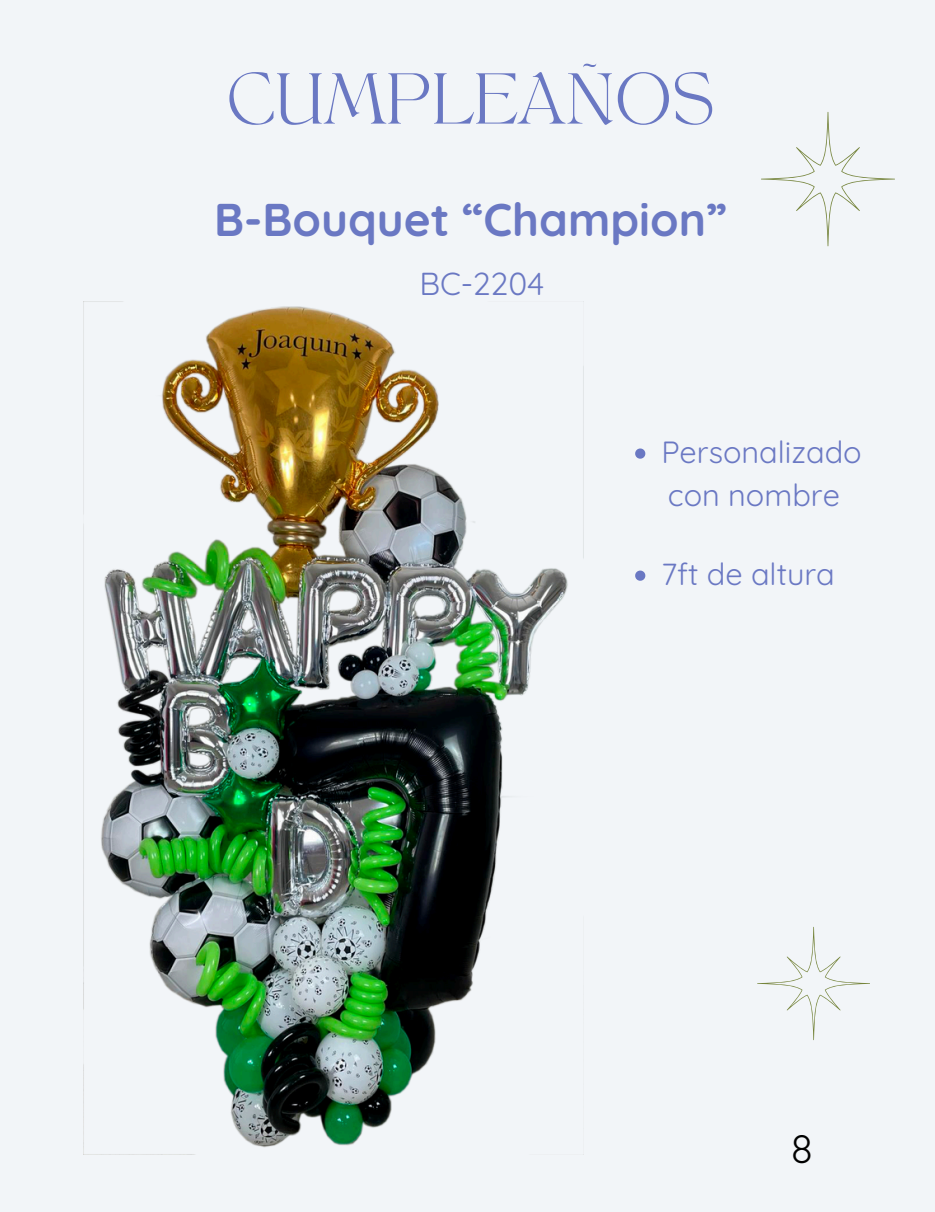
<style>
.page{position:relative;width:935px;height:1212px;background:#f2f5f8}
.page>*{position:absolute;margin:0;border:0;box-sizing:border-box;transform-origin:0 0}
.t1{font:50.25px "TANAEGEAN";color:#6a78c3}
.t2{font:700 45.9px "Quicksand";color:#6a78c3}
.t3{font:40.05px "Quicksand";color:#000}
.t4{font:31.8px "Quicksand";color:#6a78c3}
.t5{font:30.6px "Quicksand";color:#6a78c3}
</style>
<div class="page">
<svg style="left:761px;top:112px;width:134px;height:134px"></svg>
<svg style="left:757px;top:927px;width:113px;height:113px"></svg>
<img style="left:84px;top:301px;width:484px;height:847px">
<svg style="left:635px;top:448px;width:10px;height:11px"></svg>
<svg style="left:635px;top:570px;width:10px;height:11px"></svg>
<p class="t1" style="left:226px;top:70px;width:490px">CUMPLEAÑOS</p>
<h2 class="t2" style="left:214px;top:190px;width:514px">B-Bouquet “Champion”</h2>
<p class="t4" style="left:419px;top:263px;width:126px">BC-2204</p>
<h3 class="t5" style="left:661px;top:433px;width:202px">Personalizado</h3>
<p class="t5" style="left:668px;top:475px;width:174px">con nombre</p>
<p class="t5" style="left:661px;top:555px;width:175px">7ft de altura</p>
<p class="t3" style="left:791px;top:1122px;width:23px">8</p>
</div>
